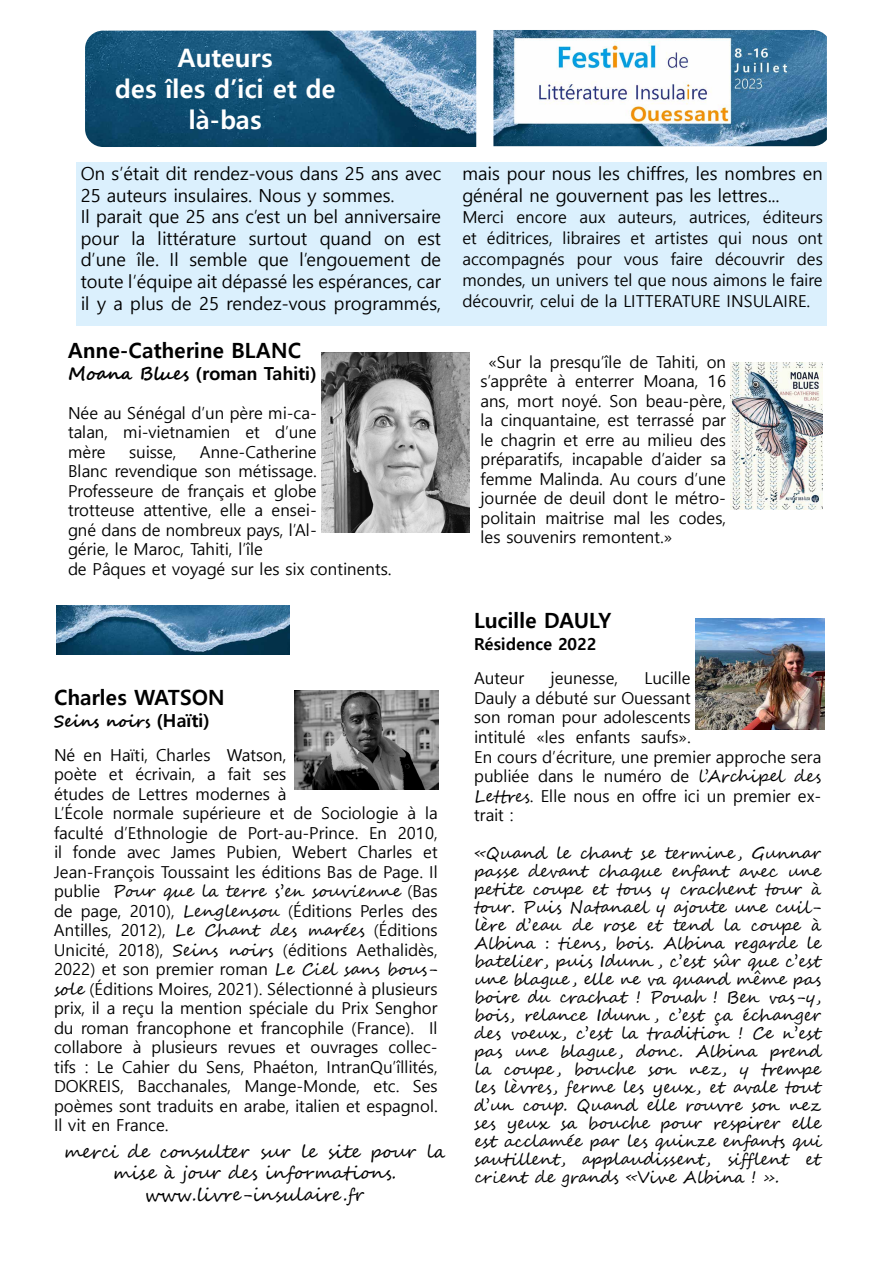
<style>
.page{position:relative;width:893px;height:1263px;background:#fff}
.page>*{position:absolute;margin:0;border:0;box-sizing:border-box;transform-origin:0 0}
.t1{font:700 25.5px/30.6px "Malgun Gothic";color:#fff;text-align:center}
.t2{font:700 21px "Malgun Gothic";color:#000}
.t3{font:18px/21.6px "Malgun Gothic";color:#000}
.t4{font:18px/21.6px "Segoe Script";color:#000;text-align:center}
.t5{font:700 18px "Malgun Gothic";color:#000}
.t6{font:16.5px/19.5px "Malgun Gothic";color:#000;text-align:justify}
.t7{font:16.5px/18px "Segoe Script";color:#000}
.t8{font:700 16.5px "Segoe Script";color:#000}
.t9{font:700 16.5px "Malgun Gothic";color:#000}
.s1{font-family:"Segoe Script"}
.s2{font-family:"Malgun Gothic";font-size:18px}
.s3{font-family:"Malgun Gothic"}
</style>
<div class="page">
<img style="left:85px;top:31px;width:391px;height:116px">
<img style="left:493px;top:30px;width:334px;height:116px">
<div style="left:77px;top:162px;width:750px;height:164px;background:#dbf0fd"></div>
<img style="left:730px;top:362px;width:93px;height:147px">
<img style="left:321px;top:353px;width:149px;height:179px">
<img style="left:295px;top:690px;width:143px;height:100px">
<img style="left:695px;top:618px;width:130px;height:112px">
<img style="left:57px;top:606px;width:233px;height:48px">
<h1 class="t1" style="left:115px;top:43px;width:222px">Auteurs<br>des îles d’ici et de là-bas</h1>
<p class="t3" style="left:81px;top:163px;width:362px">On s’était dit rendez-vous dans 25 ans avec 25 auteurs insulaires. Nous y sommes.<br>Il parait que 25 ans c’est un bel anniversaire pour la littérature surtout quand on est d’une île. Il semble que l’engouement de toute l’équipe ait dépassé les espérances, car il y a plus de 25 rendez-vous programmés,</p>
<p class="t3" style="left:462px;top:163px;width:362px">mais pour nous les chiffres, les nombres en général ne gouvernent pas les lettres...</p>
<p class="t6" style="left:462px;top:206px;width:362px;line-height:21px">Merci encore aux auteurs, autrices, éditeurs et éditrices, libraires et artistes qui nous ont accompagnés pour vous faire découvrir des mondes, un univers tel que nous aimons le faire découvrir, celui de la LITTERATURE INSULAIRE.</p>
<p class="t2" style="left:68px;top:338px;width:235px">Anne-Catherine BLANC</p>
<p class="t5" style="left:68px;top:362px;width:250px"><span class="s1">Moana Blues</span> (roman Tahiti)</p>
<p class="t6" style="left:68px;top:403px;width:250px">Née au Sénégal d’un père mi-ca&shy;talan, mi-vietnamien et d’une mère</p>
<p class="t6" style="left:68px;top:442px;width:325px;text-align:left;text-indent:132px">Anne-Catherine<br>Blanc revendique son métissage.<br>Professeure de français et globe<br>trotteuse attentive, elle a ensei-<br>gné dans de nombreux pays, l’Al-<br>gérie, le Maroc, Tahiti, l’île<br>de Pâques et voyagé sur les six continents.</p>
<p class="t6" style="left:129px;top:442px;width:49px">suisse,</p>
<p class="t2" style="left:54px;top:685px;width:172px">Charles WATSON</p>
<p class="t8" style="left:54px;top:707px;width:157px">Seins noirs <span class="s2">(Haïti)</span></p>
<p class="t6" style="left:54px;top:745px;width:385px;text-align:left">Né en Haïti, Charles Watson,<br>poète et écrivain, a fait ses<br>études de Lettres modernes à<br>L’École normale supérieure et de Sociologie à la faculté d’Ethnologie de Port-au-Prince. En 2010, il fonde avec James Pubien, Webert Charles et Jean-François Toussaint les éditions Bas de Page. Il</p>
<p class="t7" style="left:54px;top:883px;width:385px"><span class="s3">publie</span> Pour que la terre s’en souvienne <span class="s3">(Bas</span></p>
<p class="t6" style="left:54px;top:901px;width:385px">de page, 2010), <span class="s1">Lenglensou</span> (Éditions Perles des Antilles, 2012), <span class="s1">Le Chant des marées</span> (Éditions Unicité, 2018), <span class="s1">Seins noirs</span> (éditions Aethalidès, 2022) et son premier roman <span class="s1">Le Ciel sans bous&shy;sole</span> (Éditions Moires, 2021). Sélectionné à plusieurs prix, il a reçu la mention spéciale du Prix Senghor du roman francophone et francophile (France). Il collabore à plusieurs revues et ouvrages collec&shy;tifs : Le Cahier du Sens, Phaéton, IntranQu’îllités, DOKREIS, Bacchanales, Mange-Monde, etc. Ses poèmes sont traduits en arabe, italien et espagnol.<br>Il vit en France.</p>
<p class="t4" style="left:64px;top:1141px;width:383px">merci de consulter sur le site pour la mise à jour des informations. www.livre-insulaire.fr</p>
<p class="t6" style="left:480px;top:352px;width:247px;text-indent:8px">«Sur la presqu’île de Tahiti, on s’apprête à enterrer Moana, 16 ans, mort noyé. Son beau-père, la cinquantaine, est terrassé par le chagrin et erre au milieu des préparatifs, incapable d’aider sa femme Malinda. Au cours d’une journée de deuil dont le métro&shy;politain maitrise mal les codes, les souvenirs remontent.»</p>
<p class="t2" style="left:474px;top:608px;width:138px">Lucille DAULY</p>
<p class="t9" style="left:474px;top:634px;width:124px">Résidence 2022</p>
<p class="t6" style="left:474px;top:669px;width:52px">Auteur</p>
<p class="t6" style="left:551px;top:669px;width:69px">jeunesse,</p>
<p class="t6" style="left:474px;top:669px;width:349px;text-align:left;text-indent:170px">Lucille<br>Dauly a débuté sur Ouessant<br>son roman pour adolescents<br>intitulé «les enfants saufs».<br>En cours d’écriture, une premier approche sera publiée dans le numéro de <span class="s1">l’Archipel des<br>Lettres</span>. Elle nous en offre ici un premier ex&shy;trait :</p>
<p class="t7" style="left:474px;top:844px;width:350px">«Quand le chant se termine , Gunnar passe devant chaque enfant avec une petite coupe et tous y crachent tour à tour. Puis Natanael y ajoute une cuil&shy;lère d’eau de rose et tend la coupe à Albina : tiens, bois. Albina regarde le batelier, puis Idunn , c’est sûr que c’est une blague , elle ne va quand même pas boire du crachat ! Pouah ! Ben vas-y, bois, relance Idunn , c’est ça échanger des voeux, c’est la tradition ! Ce n’est pas une blague , donc. Albina prend la coupe , bouche son nez, y trempe les lèvres, ferme les yeux, et avale tout d’un coup. Quand elle rouvre son nez ses yeux sa bouche pour respirer elle est acclamée par les quinze enfants qui sautillent, applaudissent, sifflent et crient de grands «Vive Albina ! ».</p>
</div>
